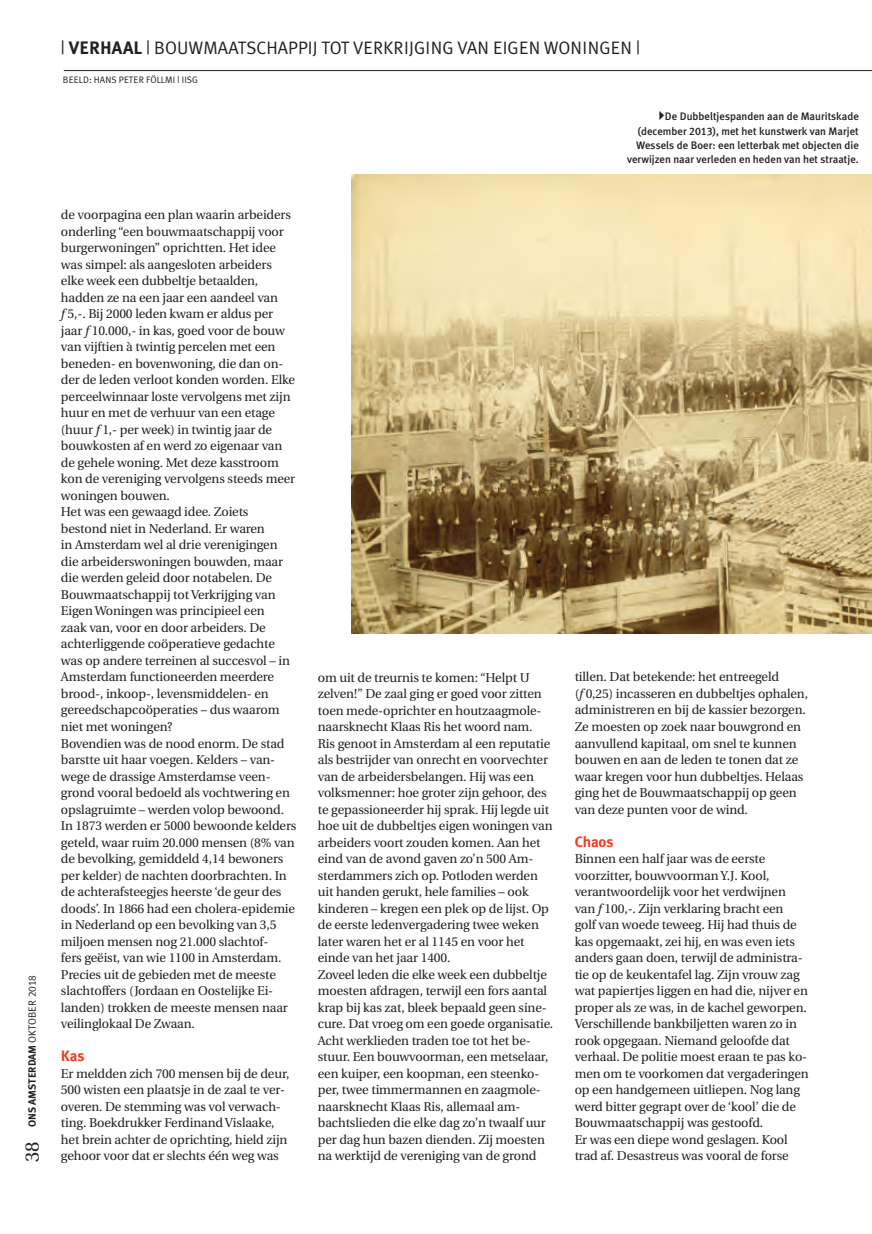
<style>
.page{position:relative;width:872px;height:1234px;background:#fff}
.page>*{position:absolute;margin:0;border:0;box-sizing:border-box;transform-origin:0 0}
.t1{font:18px "Meta Plus Normal";color:#231f20}
.t2{font:700 15px "Meta Plus";letter-spacing:-.01em;color:#ef3e22}
.t3{font:12.75px/16.5px "Utopia";letter-spacing:-.01em;color:#231f20}
.t4{font:500 10.8px/14.2px "Meta Plus";color:#231f20;text-align:right}
.t5{font:700 10.5px "Meta Plus";color:#231f20}
.t6{font:9.3px "Meta Plus Normal";color:#231f20}
.s1{font-family:"Utopia";font-weight:400;font-size:19.5px}
.s2{font-family:"Meta Plus Normal";font-weight:400}
.s3{font-family:"Meta Plus Normal Caps";font-weight:400}
.s4{font-family:"Meta Plus";font-weight:700}
.s5{font-style:italic}
.s6{font-family:"Meta Plus Medium Caps";font-weight:400}
</style>
<div class="page">
<hr style="left:64px;top:70px;width:808px;height:1px;background:#231f20">
<img style="left:351px;top:174px;width:521px;height:459px">
<p class="t5" style="left:26px;top:1161px;width:188px;rotate:-90deg"><span class="s1">38</span> ONS AMSTERDAM <span class="s2">oktober</span> <span class="s3">2018</span></p>
<h1 class="t1" style="left:61px;top:37px;width:265px">| <span class="s4">VERHAAL</span> | BO UWMAATSCHAPPIJ TOT</h1>
<h1 class="t1" style="left:353px;top:37px;width:21px">VERKR</h1>
<h1 class="t1" style="left:404px;top:37px;width:237px">IJGING VAN EIGEN WONINGEN |</h1>
<p class="t6" style="left:63px;top:74px;width:67px">BEE LD: HANS PETER</p>
<p class="t6" style="left:146px;top:74px;width:53px">FÖLLMI | IISG</p>
<p class="t3" style="left:61px;top:207px;width:237px">de voorpagina een plan waarin arbeiders onderling “een bouwmaatschappij voor burgerwoningen” oprichtten. Het idee was simpel: als aangesloten arbeiders elke week een dubbeltje betaalden, hadden ze na een jaar een aandeel van<br><span class="s5">f</span> 5,-. Bij 2000 leden kwam er aldus per jaar <span class="s5">f</span> 10.000,- in kas, goed voor de bouw van vijftien à twintig percelen met een beneden- en bovenwoning, die dan on&shy;der de leden verloot konden worden. Elke perceelwinnaar loste vervolgens met zijn huur en met de verhuur van een etage (huur <span class="s5">f</span> 1,- per week) in twintig jaar de bouwkosten af en werd zo eigenaar van de gehele woning. Met deze kasstroom kon de vereniging vervolgens steeds meer woningen bouwen.<br>Het was een gewaagd idee. Zoiets bestond niet in Nederland. Er waren<br>in Amsterdam wel al drie verenigingen die arbeiderswoningen bouwden, maar die werden geleid door notabelen. De Bouwmaatschappij tot Verkrijging van Eigen Woningen was principieel een<br>zaak van, voor en door arbeiders. De achterliggende coöperatieve gedachte was op andere terreinen al succesvol – in Amsterdam functioneerden meerdere brood-, inkoop-, levensmiddelen- en gereedschapcoöperaties – dus waarom niet met woningen?<br>Bovendien was de nood enorm. De stad barstte uit haar voegen. Kelders – van&shy;wege de drassige Amsterdamse veen&shy;grond vooral bedoeld als vochtwering en opslagruimte – werden volop bewoond.<br>In 1873 werden er 5000 bewoonde kelders geteld, waar ruim 20.000 mensen (8% van de bevolking, gemiddeld 4,14 bewoners per kelder) de nachten doorbrachten. In de achterafsteegjes heerste ‘de geur des doods’. In 1866 had een cholera-epidemie in Nederland op een bevolking van 3,5 miljoen mensen nog 21.000 slachtof-<br>fers geëist, van wie 1100 in Amsterdam.<br>Precies uit de gebieden met de meeste slachtoffers (Jordaan en Oostelijke Ei&shy;landen) trokken de meeste mensen naar veilinglokaal De Zwaan.</p>
<p class="t2" style="left:61px;top:1047px;width:25px">Kas</p>
<p class="t3" style="left:61px;top:1065px;width:230px">Er meldden zich 700 mensen bij de deur, 500 wisten een plaatsje in de zaal te ver&shy;overen. De stemming was vol verwach&shy;ting. Boekdrukker Ferdinand Vislaake, het brein achter de oprichting, hield zijn gehoor voor dat er slechts één weg was</p>
<p class="t4" style="left:627px;top:109px;width:233px">De Dubbeltjespanden aan de Mauritskade (december <span class="s6">2013</span>), met het kunstwerk van Marjet Wessels de Boer: een letterbak met objecten die verwijzen naar verleden en heden van het straatje.</p>
<p class="t3" style="left:318px;top:669px;width:237px">om uit de treurnis te komen: “Helpt U zelven!” De zaal ging er goed voor zitten toen mede-oprichter en houtzaagmole&shy;naarsknecht Klaas Ris het woord nam.<br>Ris genoot in Amsterdam al een reputatie als bestrijder van onrecht en voorvechter van de arbeidersbelangen. Hij was een volksmenner: hoe groter zijn gehoor, des te gepassioneerder hij sprak. Hij legde uit hoe uit de dubbeltjes eigen woningen van arbeiders voort zouden komen. Aan het eind van de avond gaven zo’n 500 Am&shy;sterdammers zich op. Potloden werden uit handen gerukt, hele families – ook kinderen – kregen een plek op de lijst. Op de eerste ledenvergadering twee weken later waren het er al 1145 en voor het einde van het jaar 1400.<br>Zoveel leden die elke week een dubbeltje moesten afdragen, terwijl een fors aantal krap bij kas zat, bleek bepaald geen sine&shy;cure. Dat vroeg om een goede organisatie.<br>Acht werklieden traden toe tot het be&shy;stuur. Een bouwvoorman, een metselaar, een kuiper, een koopman, een steenko&shy;per, twee timmermannen en zaagmole&shy;naarsknecht Klaas Ris, allemaal am&shy;bachtslieden die elke dag zo’n twaalf uur per dag hun bazen dienden. Zij moesten na werktijd de vereniging van de grond</p>
<p class="t3" style="left:574px;top:669px;width:235px">tillen. Dat betekende: het entreegeld<br>(<span class="s5">f</span> 0,25) incasseren en dubbeltjes ophalen, administreren en bij de kassier bezorgen.<br>Ze moesten op zoek naar bouwgrond en aanvullend kapitaal, om snel te kunnen bouwen en aan de leden te tonen dat ze waar kregen voor hun dubbeltjes. Helaas ging het de Bouwmaatschappij op geen van deze punten voor de wind.</p>
<p class="t2" style="left:574px;top:832px;width:40px">Chaos</p>
<p class="t3" style="left:574px;top:850px;width:235px">Binnen een half jaar was de eerste voorzitter, bouwvoorman Y.J. Kool, verantwoordelijk voor het verdwijnen van <span class="s5">f</span> 100,-. Zijn verklaring bracht een<br>golf van woede teweeg. Hij had thuis de kas opgemaakt, zei hij, en was even iets anders gaan doen, terwijl de administra&shy;tie op de keukentafel lag. Zijn vrouw zag wat papiertjes liggen en had die, nijver en proper als ze was, in de kachel geworpen.<br>Verschillende bankbiljetten waren zo in rook opgegaan. Niemand geloofde dat verhaal. De politie moest eraan te pas ko&shy;men om te voorkomen dat vergaderingen op een handgemeen uitliepen. Nog lang werd bitter gegrapt over de ‘kool’ die de Bouwmaatschappij was gestoofd.<br>Er was een diepe wond geslagen. Kool trad af. Desastreus was vooral de forse</p>
</div>
